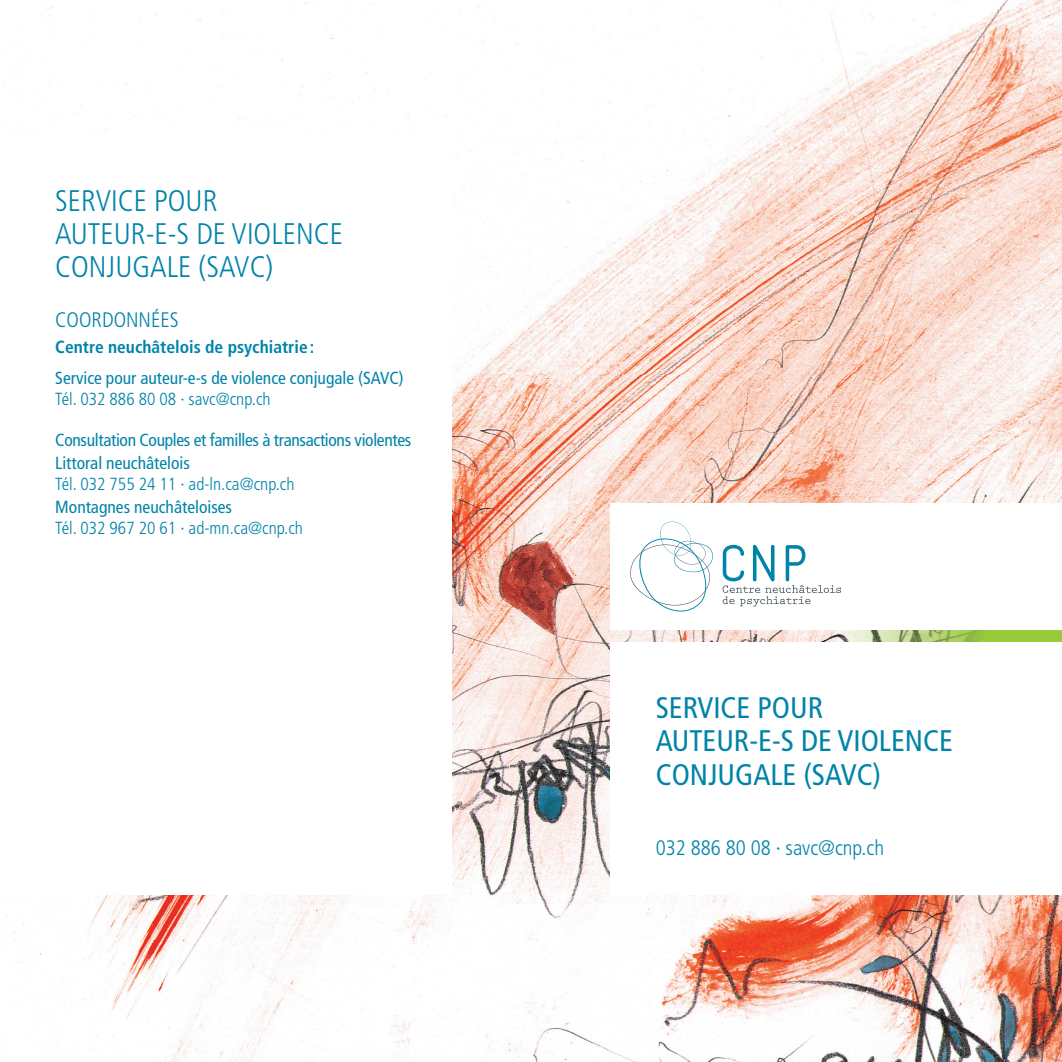
<style>
.page{position:relative;width:1062px;height:1062px;background:#fff}
.page>*{position:absolute;margin:0;border:0;box-sizing:border-box;transform-origin:0 0}
.t1{font:condensed 29.75px/33.2px "Frutiger LT Std";color:#0083a9}
.t2{font:300 condensed 29.75px/33.2px "Frutiger LT Std";color:#0083a9}
.t3{font:300 condensed 21px "Frutiger LT Std";color:#0083a9}
.t4{font:300 condensed 17.5px "Frutiger LT Std";color:#0083a9}
.t5{font:condensed 17.5px/22.9px "Frutiger LT Std";letter-spacing:-.02em;color:#0083a9}
.t6{font:condensed 17.5px "Frutiger LT Std";color:#0083a9}
.t7{font:700 condensed 17.5px "Frutiger LT Std";color:#0083a9}
</style>
<div class="page">
<img style="left:2px;top:0;width:1060px;height:1062px">
<div style="left:0;top:134px;width:451px;height:760px;background:#fff"></div>
<img style="left:610px;top:629px;width:452px;height:13px">
<div style="left:610px;top:642px;width:452px;height:252px;background:#fff"></div>
<div style="left:610px;top:503px;width:452px;height:126px;background:#fff"></div>
<svg style="left:722px;top:545px;width:119px;height:61px"></svg>
<svg style="left:630px;top:521px;width:83px;height:90px"></svg>
<h1 class="t2" style="left:55px;top:184px;width:289px">SERVICE POUR<br>AUTEUR-E-S DE VIOLENCE<br>CONJUGALE (SAVC)</h1>
<p class="t3" style="left:55px;top:308px;width:125px">COORDONNÉES</p>
<p class="t7" style="left:55px;top:337px;width:261px">Centre neuchâtelois de psychiatrie :</p>
<p class="t6" style="left:55px;top:368px;width:350px">Service pour auteur-e-s de violence conjugale (SAVC)</p>
<p class="t4" style="left:55px;top:389px;width:217px">Tél. 032 886 80 08 ∙ savc@cnp.ch</p>
<p class="t5" style="left:55px;top:429px;width:357px">Consultation Couples et familles à transactions violentes<br>Littoral neuchâtelois</p>
<p class="t4" style="left:55px;top:474px;width:241px">Tél. 032 755 24 11 ∙ ad-ln.ca@cnp.ch</p>
<p class="t6" style="left:55px;top:497px;width:178px">Montagnes neuchâteloises</p>
<p class="t4" style="left:55px;top:518px;width:249px">Tél. 032 967 20 61 ∙ ad-mn.ca@cnp.ch</p>
<h1 class="t1" style="left:656px;top:691px;width:298px">SERVICE POUR<br>AUTEUR-E-S DE VIOLENCE<br>CONJUGALE (SAVC)</h1>
<p class="t3" style="left:656px;top:835px;width:230px">032 886 80 08 ∙ savc@cnp.ch</p>
</div>
